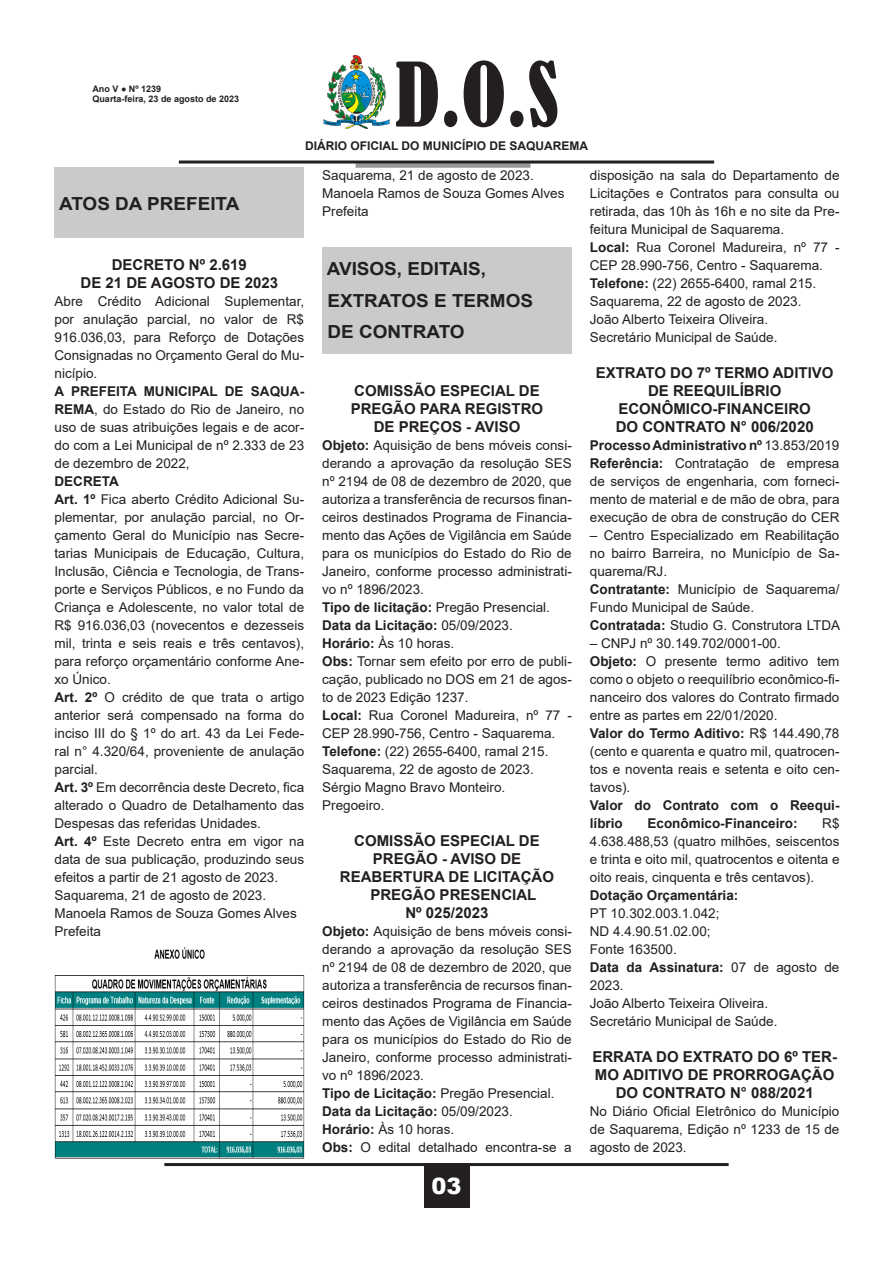
<style>
.page{position:relative;width:893px;height:1263px;background:#fff}
.page>*{position:absolute;margin:0;border:0;box-sizing:border-box;transform-origin:0 0}
.t1{font:condensed 82.5px "Bernard";color:#231f20}
.t2{font:900 22.5px "Arial";color:#fff}
.t3{font:700 18px "Arial";color:#231f20;scale:1.05 1}
.t4{font:700 15px/18px "Arial";color:#231f20;text-align:center}
.t5{font:13.5px/18px "Arial";color:#231f20;text-align:justify}
.t6{font:700 13.5px/18px "Arial";color:#231f20}
.t7{font:700 12px "Arial";color:#231f20}
.t8{font:700 9px/10.8px "Arial";color:#231f20}
.s1{font-weight:700}
.s2{font-weight:400}
</style>
<div class="page">
<hr style="left:164px;top:1163px;width:565px;height:3px;background:#231f20">
<div style="left:424px;top:1163px;width:45px;height:45px;background:#231f20"></div>
<img style="left:324px;top:55px;width:65px;height:73px">
<div style="left:356px;top:163px;width:174px;height:5px;background:#97999c"></div>
<hr style="left:179px;top:161px;width:535px;height:3px;background:#231f20">
<div style="left:55px;top:168px;width:249px;height:70px;background:#c9cacc"></div>
<img style="left:55px;top:947px;width:249px;height:212px">
<div style="left:322px;top:247px;width:250px;height:107px;background:#c9cacc"></div>
<p class="t8" style="left:92px;top:83px;width:148px">Ano V ● Nº 1239<br>Quarta-feira, 23 de agosto de 2023</p>
<h1 class="t1" style="left:395px;top:47px;width:165px">D.O.S</h1>
<p class="t7" style="left:305px;top:137px;width:285px">DIÁRIO OFICIAL DO MUNICÍPIO DE SAQUAREMA</p>
<p class="t3" style="left:59px;top:190px;width:173px">ATOS DA PREFEITA</p>
<p class="t4" style="left:112px;top:256px;width:137px">DECRETO Nº 2.619</p>
<p class="t4" style="left:81px;top:274px;width:199px">DE 21 DE AGOSTO DE 2023</p>
<p class="t5" style="left:55px;top:292px;width:251px">Abre Crédito Adicional Suplementar, por anulação parcial, no valor de R$ 916.036,03, para Reforço de Dotações Consignadas no Orçamento Geral do Mu&shy;nicípio.</p>
<p class="t5" style="left:55px;top:382px;width:251px"><span class="s1">A PREFEITA MUNICIPAL DE SAQUA-REMA</span>, do Estado do Rio de Janeiro, no uso de suas atribuições legais e de acor&shy;do com a Lei Municipal de nº 2.333 de 23 de dezembro de 2022,</p>
<p class="t6" style="left:55px;top:472px;width:66px">DECRETA</p>
<p class="t5" style="left:55px;top:490px;width:251px"><span class="s1">Art. 1º</span> Fica aberto Crédito Adicional Su&shy;plementar, por anulação parcial, no Or&shy;çamento Geral do Município nas Secre&shy;tarias Municipais de Educação, Cultura, Inclusão, Ciência e Tecnologia, de Trans&shy;porte e Serviços Públicos, e no Fundo da Criança e Adolescente, no valor total de R$ 916.036,03 (novecentos e dezesseis mil, trinta e seis reais e três centavos), para reforço orçamentário conforme Ane&shy;xo Único.</p>
<p class="t5" style="left:55px;top:688px;width:251px"><span class="s1">Art. 2º</span> O crédito de que trata o artigo anterior será compensado na forma do inciso III do § 1º do art. 43 da Lei Fede&shy;ral n° 4.320/64, proveniente de anulação parcial.</p>
<p class="t5" style="left:55px;top:778px;width:251px"><span class="s1">Art. 3º</span> Em decorrência deste Decreto, fica alterado o Quadro de Detalhamento das Despesas das referidas Unidades.</p>
<p class="t5" style="left:55px;top:832px;width:251px"><span class="s1">Art. 4º</span> Este Decreto entra em vigor na data de sua publicação, produzindo seus efeitos a partir de 21 agosto de 2023.</p>
<p class="t5" style="left:55px;top:886px;width:213px">Saquarema, 21 de agosto de 2023.</p>
<p class="t5" style="left:55px;top:904px;width:244px">Manoela Ramos de Souza Gomes Alves</p>
<p class="t5" style="left:55px;top:922px;width:48px">Prefeita</p>
<p class="t5" style="left:322px;top:166px;width:213px">Saquarema, 21 de agosto de 2023.</p>
<p class="t5" style="left:322px;top:184px;width:244px">Manoela Ramos de Souza Gomes Alves</p>
<p class="t5" style="left:322px;top:202px;width:48px">Prefeita</p>
<p class="t3" style="left:327px;top:256px;width:153px">AVISOS, EDITAIS,</p>
<p class="t3" style="left:327px;top:288px;width:197px">EXTRATOS E TERMOS</p>
<p class="t3" style="left:327px;top:319px;width:132px">DE CONTRATO</p>
<p class="t4" style="left:354px;top:382px;width:187px">COMISSÃO ESPECIAL DE</p>
<p class="t4" style="left:351px;top:400px;width:194px">PREGÃO PARA REGISTRO</p>
<p class="t4" style="left:374px;top:418px;width:148px">DE PREÇOS - AVISO</p>
<p class="t5" style="left:322px;top:436px;width:251px"><span class="s1">Objeto:</span> Aquisição de bens móveis consi&shy;derando a aprovação da resolução SES nº 2194 de 08 de dezembro de 2020, que autoriza a transferência de recursos finan&shy;ceiros destinados Programa de Financia&shy;mento das Ações de Vigilância em Saúde para os municípios do Estado do Rio de Janeiro, conforme processo administrati&shy;vo nº 1896/2023.</p>
<p class="t5" style="left:322px;top:598px;width:229px"><span class="s1">Tipo de licitação:</span> Pregão Presencial.</p>
<p class="t6" style="left:322px;top:616px;width:192px">Data da Licitação: <span class="s2">05/09/2023.</span></p>
<p class="t5" style="left:322px;top:634px;width:134px"><span class="s1">Horário:</span> Às 10 horas.</p>
<p class="t5" style="left:322px;top:652px;width:251px"><span class="s1">Obs:</span> Tornar sem efeito por erro de publi&shy;cação, publicado no DOS em 21 de agos&shy;to de 2023 Edição 1237.</p>
<p class="t5" style="left:322px;top:706px;width:251px"><span class="s1">Local:</span> Rua Coronel Madureira, nº 77 -<br>CEP 28.990-756, Centro - Saquarema.</p>
<p class="t5" style="left:322px;top:742px;width:228px"><span class="s1">Telefone:</span> (22) 2655-6400, ramal 215.</p>
<p class="t5" style="left:322px;top:760px;width:213px">Saquarema, 22 de agosto de 2023.</p>
<p class="t5" style="left:322px;top:778px;width:185px">Sérgio Magno Bravo Monteiro.</p>
<p class="t5" style="left:322px;top:796px;width:64px">Pregoeiro.</p>
<p class="t4" style="left:354px;top:832px;width:187px">COMISSÃO ESPECIAL DE</p>
<p class="t4" style="left:373px;top:850px;width:150px">PREGÃO - AVISO DE</p>
<p class="t4" style="left:340px;top:868px;width:216px">REABERTURA DE LICITAÇÃO</p>
<p class="t4" style="left:370px;top:886px;width:167px">PREGÃO PRESENCIAL</p>
<p class="t4" style="left:405px;top:904px;width:85px">Nº 025/2023</p>
<p class="t5" style="left:322px;top:922px;width:251px"><span class="s1">Objeto:</span> Aquisição de bens móveis consi&shy;derando a aprovação da resolução SES nº 2194 de 08 de dezembro de 2020, que autoriza a transferência de recursos finan&shy;ceiros destinados Programa de Financia&shy;mento das Ações de Vigilância em Saúde para os municípios do Estado do Rio de Janeiro, conforme processo administrati&shy;vo nº 1896/2023.</p>
<p class="t5" style="left:322px;top:1084px;width:234px"><span class="s1">Tipo de Licitação:</span> Pregão Presencial.</p>
<p class="t6" style="left:322px;top:1102px;width:192px">Data da Licitação: <span class="s2">05/09/2023.</span></p>
<p class="t5" style="left:322px;top:1120px;width:134px"><span class="s1">Horário:</span> Às 10 horas.</p>
<p class="t5" style="left:322px;top:1138px;width:251px"><span class="s1">Obs:</span> O edital detalhado encontra-se a</p>
<h2 class="t2" style="left:431px;top:1170px;width:32px">03</h2>
<p class="t5" style="left:590px;top:166px;width:251px">disposição na sala do Departamento de Licitações e Contratos para consulta ou retirada, das 10h às 16h e no site da Pre&shy;feitura Municipal de Saquarema.</p>
<p class="t5" style="left:590px;top:238px;width:251px"><span class="s1">Local:</span> Rua Coronel Madureira, nº 77 -<br>CEP 28.990-756, Centro - Saquarema.</p>
<p class="t5" style="left:590px;top:274px;width:228px"><span class="s1">Telefone:</span> (22) 2655-6400, ramal 215.</p>
<p class="t5" style="left:590px;top:292px;width:213px">Saquarema, 22 de agosto de 2023.</p>
<p class="t5" style="left:590px;top:310px;width:180px">João Alberto Teixeira Oliveira.</p>
<p class="t5" style="left:590px;top:328px;width:189px">Secretário Municipal de Saúde.</p>
<p class="t4" style="left:596px;top:364px;width:239px">EXTRATO DO 7º TERMO ADITIVO<br>DE REEQUILÍBRIO</p>
<p class="t4" style="left:618px;top:400px;width:194px">ECONÔMICO-FINANCEIRO</p>
<p class="t4" style="left:616px;top:418px;width:199px">DO CONTRATO N° 006/2020</p>
<p class="t6" style="left:590px;top:436px;width:251px">Processo Administrativo nº <span class="s2">13.853/2019</span></p>
<p class="t5" style="left:590px;top:454px;width:251px"><span class="s1">Referência:</span> Contratação de empresa de serviços de engenharia, com forneci&shy;mento de material e de mão de obra, para execução de obra de construção do CER</p>
<p class="t5" style="left:590px;top:526px;width:251px">– Centro Especializado em Reabilitação no bairro Barreira, no Município de Sa&shy;quarema/RJ.</p>
<p class="t5" style="left:590px;top:580px;width:251px"><span class="s1">Contratante:</span> Município de Saquarema/<br>Fundo Municipal de Saúde.</p>
<p class="t5" style="left:590px;top:616px;width:252px"><span class="s1">Contratada:</span> Studio G. Construtora LTDA</p>
<p class="t5" style="left:590px;top:634px;width:193px">– CNPJ nº 30.149.702/0001-00.</p>
<p class="t5" style="left:590px;top:652px;width:251px"><span class="s1">Objeto:</span> O presente termo aditivo tem como o objeto o reequilíbrio econômico-fi&shy;nanceiro dos valores do Contrato firmado entre as partes em 22/01/2020.</p>
<p class="t5" style="left:590px;top:724px;width:251px"><span class="s1">Valor do Termo Aditivo:</span> R$ 144.490,78 (cento e quarenta e quatro mil, quatrocen&shy;tos e noventa reais e setenta e oito cen&shy;tavos).</p>
<p class="t6" style="left:590px;top:796px;width:251px">Valor do Contrato com o Reequi&shy;líbrio</p>
<p class="t5" style="left:590px;top:814px;width:251px;text-indent:232px">R$ 4.638.488,53 (quatro milhões, seiscentos e trinta e oito mil, quatrocentos e oitenta e oito reais, cinquenta e três centavos).</p>
<p class="t6" style="left:590px;top:886px;width:150px">Dotação Orçamentária:</p>
<p class="t5" style="left:590px;top:904px;width:131px">PT 10.302.003.1.042;</p>
<p class="t5" style="left:590px;top:922px;width:122px">ND 4.4.90.51.02.00;</p>
<p class="t5" style="left:590px;top:940px;width:89px">Fonte 163500.</p>
<p class="t6" style="left:590px;top:958px;width:251px">Data da Assinatura: <span class="s2">07 de agosto de<br>2023.</span></p>
<p class="t5" style="left:590px;top:994px;width:180px">João Alberto Teixeira Oliveira.</p>
<p class="t5" style="left:590px;top:1012px;width:189px">Secretário Municipal de Saúde.</p>
<p class="t4" style="left:592px;top:1048px;width:246px">ERRATA DO EXTRATO DO 6º TER-<br>MO ADITIVO DE PRORROGAÇÃO<br>DO CONTRATO N° 088/2021</p>
<p class="t5" style="left:590px;top:1102px;width:251px">No Diário Oficial Eletrônico do Município de Saquarema, Edição nº 1233 de 15 de agosto de 2023.</p>
<p class="t6" style="left:647px;top:814px;width:152px">Econômico-Financeiro:</p>
</div>
